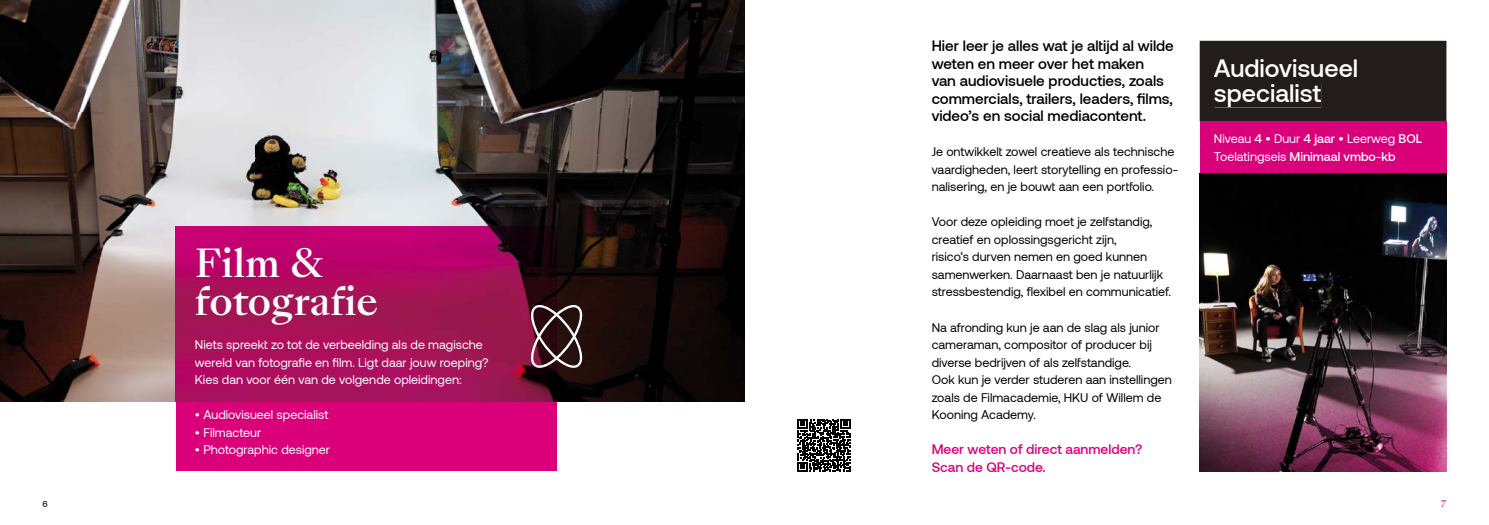
<style>
.page{position:relative;width:1489px;height:525px;background:#fff}
.page>*{position:absolute;margin:0;border:0;box-sizing:border-box;transform-origin:0 0}
.t1{font:500 37.5px/37.5px "Sang Bleu Kingdom";color:#fff}
.t2{font:500 25px/25px "Aeonik";color:#fff}
.t3{font:500 15px/17.5px "Aeonik";color:#000}
.t4{font:500 13.75px/17.5px "Aeonik";color:#da007a}
.t5{font:12.5px/17.5px "Aeonik";color:#000}
.t6{font:12.5px/17.5px "Aeonik";color:#fff}
.t7{font:500 8.75px "Aeonik";color:#221d1c}
.t8{font:500 8.75px "Sang Bleu Kingdom";color:#da007a}
.s1{font-weight:500}
</style>
<div class="page">
<img style="left:0;top:0;width:655px;height:113px">
<img style="left:655px;top:0;width:89px;height:401px">
<img style="left:0;top:113px;width:256px;height:123px">
<img style="left:256px;top:113px;width:266px;height:113px">
<img style="left:522px;top:113px;width:133px;height:123px">
<img style="left:0;top:236px;width:176px;height:165px">
<img style="left:556px;top:236px;width:99px;height:165px">
<div style="left:176px;top:401px;width:380px;height:70px;background:#da007a"></div>
<img style="left:176px;top:226px;width:380px;height:175px">
<svg style="left:530px;top:303px;width:53px;height:64px;background:#5c4145"></svg>
<img style="left:744px;top:0;width:1px;height:401px">
<div style="left:1199px;top:41px;width:247px;height:80px;background:#221d1b"></div>
<div style="left:1213px;top:59px;width:145px;height:18px;background:#221d1b"></div>
<div style="left:1214px;top:84px;width:106px;height:23px;background:#221d1b"></div>
<div style="left:1199px;top:121px;width:247px;height:53px;background:#da007a"></div>
<svg style="left:797px;top:419px;width:53px;height:52px"></svg>
<img style="left:1199px;top:174px;width:247px;height:297px">
<p class="t7" style="left:43px;top:498px;width:7px">6</p>
<h1 class="t1" style="left:195px;top:246px;width:185px">Film &amp; fotografie</h1>
<p class="t6" style="left:195px;top:336px;width:295px">Niets spreekt zo tot de verbeelding als de magische wereld van fotografie en film. Ligt daar jouw roeping?<br>Kies dan voor één van de volgende opleidingen:</p>
<p class="t6" style="left:195px;top:406px;width:135px">• Audiovisueel specialist</p>
<p class="t6" style="left:195px;top:423px;width:68px">• Filmacteur</p>
<p class="t6" style="left:195px;top:441px;width:137px">• Photographic designer</p>
<p class="t3" style="left:931px;top:37px;width:244px">Hier leer je alles wat je altijd al wilde weten en meer over het maken<br>van audiovisuele producties, zoals commercials, trailers, leaders, films, video’s en social mediacontent.</p>
<p class="t5" style="left:931px;top:143px;width:248px">Je ontwikkelt zowel creatieve als technische vaardigheden, leert storytelling en professio&shy;nalisering, en je bouwt aan een portfolio.</p>
<p class="t5" style="left:931px;top:213px;width:241px">Voor deze opleiding moet je zelfstandig, creatief en oplossingsgericht zijn,<br>risico’s durven nemen en goed kunnen samenwerken. Daarnaast ben je natuurlijk stressbestendig, flexibel en communicatief.</p>
<p class="t5" style="left:931px;top:318px;width:242px">Na afronding kun je aan de slag als junior cameraman, compositor of producer bij diverse bedrijven of als zelfstandige.<br>Ook kun je verder studeren aan instellingen zoals de Filmacademie, HKU of Willem de Kooning Academy.</p>
<p class="t4" style="left:931px;top:440px;width:212px">Meer weten of direct aanmelden?<br>Scan de QR-code.</p>
<h2 class="t2" style="left:1213px;top:56px;width:146px">Audiovisueel specialist</h2>
<p class="t6" style="left:1213px;top:130px;width:210px">Niveau <span class="s1">4 •</span> Duur <span class="s1">4 jaar •</span> Leerweg <span class="s1">BOL<br></span>Toelatingseis <span class="s1">Minimaal vmbo-kb</span></p>
<p class="t8" style="left:1440px;top:497px;width:7px">7</p>
</div>
